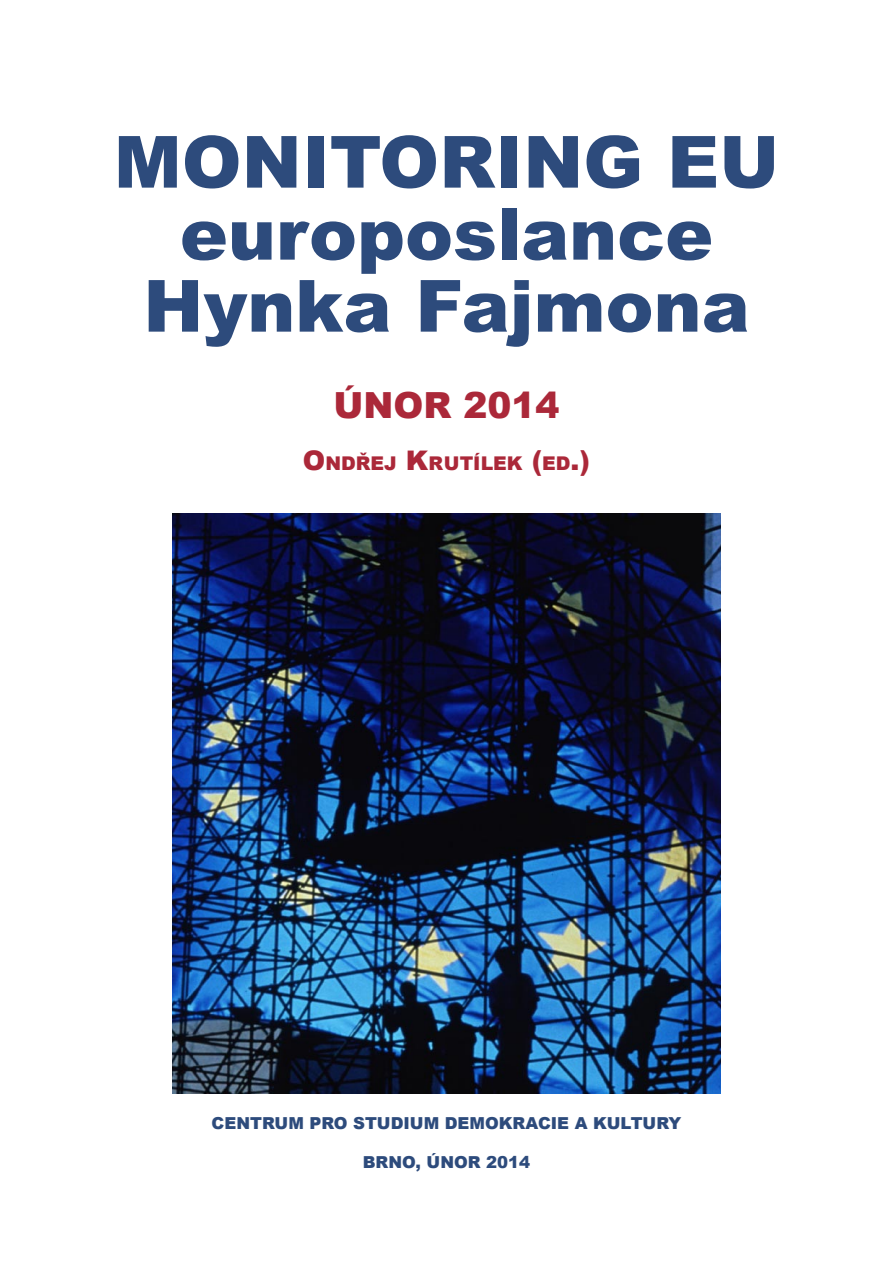
<style>
.page{position:relative;width:893px;height:1263px;background:#fff}
.page>*{position:absolute;margin:0;border:0;box-sizing:border-box;transform-origin:0 0}
.t1{font:900 72px "Arial";color:#2d4b7c}
.t2{font:900 36px "Arial";color:#ab2839}
.t3{font:900 18.9px "Arial";color:#ab2839}
.t4{font:900 16.5px "Arial";color:#2d4b7c}
.s1{font-size:27px}
</style>
<div class="page">
<img style="left:172px;top:513px;width:549px;height:580px">
<p class="t1" style="left:114px;top:110px;width:667px">MONITORING EU</p>
<p class="t1" style="left:180px;top:182px;width:535px">europoslance</p>
<p class="t1" style="left:143px;top:254px;width:608px">Hynka Fajmona</p>
<p class="t2" style="left:333px;top:379px;width:228px">ÚNOR 2014</p>
<p class="t3" style="left:303px;top:450px;width:289px"><span class="s1">O</span>NDŘEJ <span class="s1">K</span>RUTÍLEK <span class="s1">(</span>ED<span class="s1">.)</span></p>
<p class="t4" style="left:212px;top:1111px;width:471px">CENTRUM PRO STUDIUM DEMOKRACIE A KULTURY</p>
<p class="t4" style="left:363px;top:1150px;width:169px">BRNO, ÚNOR 2014</p>
</div>
